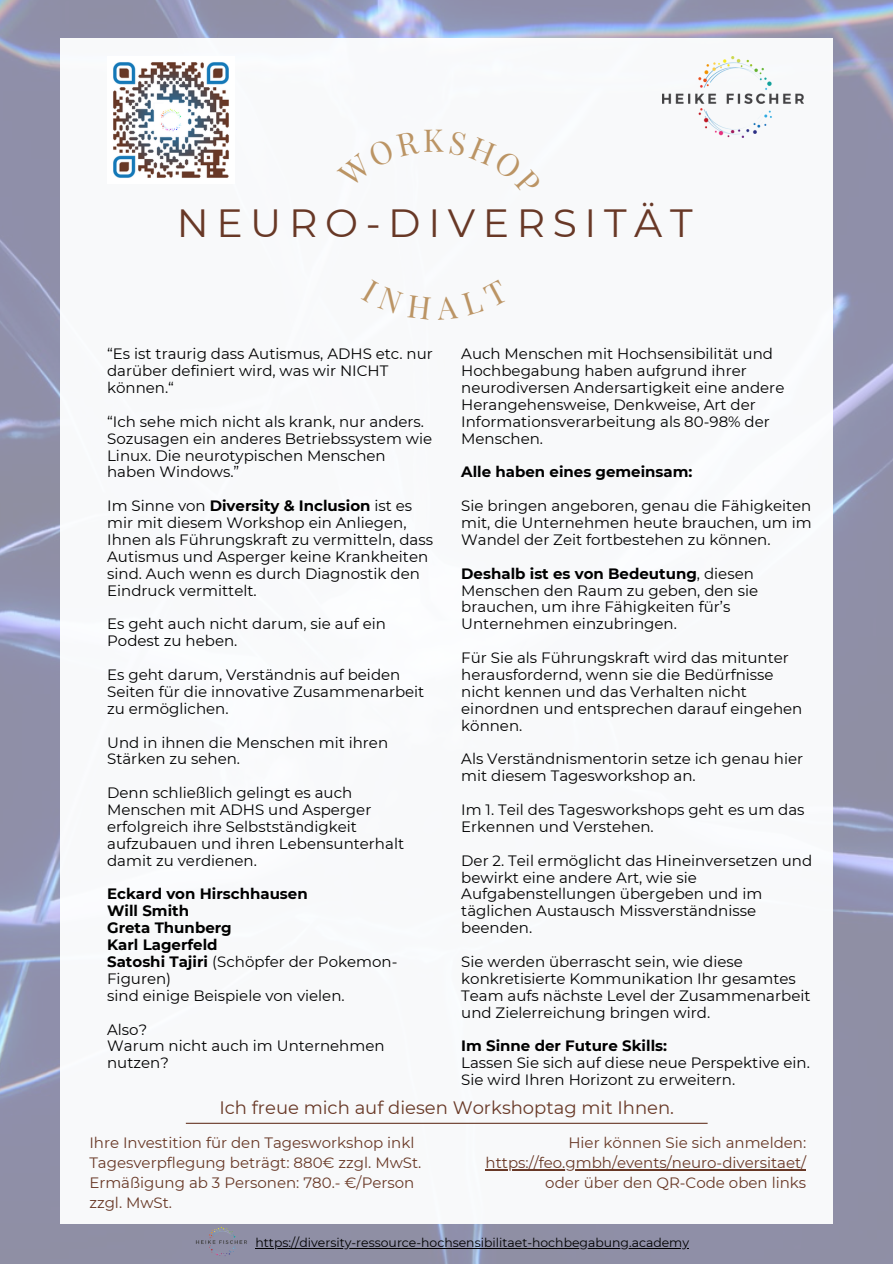
<style>
.page{position:relative;width:893px;height:1264px;background:#fff}
.page>*{position:absolute;margin:0;border:0;box-sizing:border-box;transform-origin:0 0}
.t1{font:39.3px "Montserrat";letter-spacing:.195em;color:#683826}
.t2{font:18px "Montserrat";color:#683826}
.t3{font:15px/16.8px "Montserrat";color:#000}
.t4{font:15px/20.2px "Montserrat";color:#683826}
.t5{font:700 15px/16.8px "Montserrat";color:#000}
.t6{font:12.45px "Montserrat";color:#000}
.s1{font-weight:700}
.s2{font-weight:400}
</style>
<div class="page">
<img style="left:0;top:0;width:892px;height:1263px">
<img style="left:188px;top:1223px;width:67px;height:40px">
<hr style="left:255px;top:1247px;width:434px;height:1px;background:#000">
<div style="left:61px;top:38px;width:771px;height:1185px;background:#feffff"></div>
<img style="left:662px;top:56px;width:141px;height:81px">
<hr style="left:186px;top:1122px;width:521px;height:1px;background:#683826">
<hr style="left:485px;top:1169px;width:321px;height:1px;background:#683826">
<img style="left:113px;top:62px;width:116px;height:116px">
<h2 class="t1" style="left:177px;top:198px;width:517px">NEURO-DIVERSITÄT</h2>
<p class="t3" style="left:461px;top:345px;width:324px">Auch Menschen mit Hochsensibilität und Hochbegabung haben aufgrund ihrer neurodiversen Andersartigkeit eine andere Herangehensweise, Denkweise, Art der Informationsverarbeitung als 80-98% der Menschen.</p>
<p class="t5" style="left:461px;top:463px;width:233px">Alle haben eines gemeinsam:</p>
<p class="t3" style="left:461px;top:497px;width:352px;text-align:justify">Sie bringen angeboren, genau die Fähigkeiten mit, die Unternehmen heute brauchen, um im Wandel der Zeit fortbestehen zu können.</p>
<p class="t3" style="left:461px;top:565px;width:298px"><span class="s1">Deshalb ist es von Bedeutung</span>, diesen Menschen den Raum zu geben, den sie brauchen, um ihre Fähigkeiten für’s Unternehmen einzubringen.</p>
<p class="t3" style="left:461px;top:649px;width:342px">Für Sie als Führungskraft wird das mitunter herausfordernd, wenn sie die Bedürfnisse nicht kennen und das Verhalten nicht einordnen und entsprechen darauf eingehen können.</p>
<p class="t3" style="left:461px;top:750px;width:343px">Als Verständnismentorin setze ich genau hier mit diesem Tagesworkshop an.</p>
<p class="t3" style="left:461px;top:801px;width:345px">Im 1. Teil des Tagesworkshops geht es um das<br>Erkennen und Verstehen.</p>
<p class="t3" style="left:461px;top:852px;width:352px">Der 2. Teil ermöglicht das Hineinversetzen und bewirkt eine andere Art, wie sie Aufgabenstellungen übergeben und im täglichen Austausch Missverständnisse beenden.</p>
<p class="t3" style="left:461px;top:953px;width:351px">Sie werden überrascht sein, wie diese konkretisierte Kommunikation Ihr gesamtes Team aufs nächste Level der Zusammenarbeit und Zielerreichung bringen wird.</p>
<p class="t5" style="left:461px;top:1037px;width:207px">Im Sinne der Future Skills:</p>
<p class="t3" style="left:461px;top:1054px;width:350px">Lassen Sie sich auf diese neue Perspektive ein.<br>Sie wird Ihren Horizont zu erweitern.</p>
<p class="t2" style="left:219px;top:1096px;width:456px">Ich freue mich auf diesen Workshoptag mit Ihnen.</p>
<p class="t4" style="left:89px;top:1132px;width:333px">Ihre Investition für den Tagesworkshop inkl Tagesverpflegung beträgt: 880€ zzgl. MwSt.<br>Ermäßigung ab 3 Personen: 780.- €/Person zzgl. MwSt.</p>
<p class="t4" style="left:485px;top:1132px;width:322px;text-align:right">Hier können Sie sich anmelden: https://feo.gmbh/events/neuro-diversitaet/ oder über den QR-Code oben links</p>
<h5 class="t3" style="left:107px;top:345px;width:327px">“Es ist traurig dass Autismus, ADHS etc. nur darüber definiert wird, was wir NICHT können.“</h5>
<h5 class="t3" style="left:107px;top:413px;width:326px">“Ich sehe mich nicht als krank, nur anders.<br>Sozusagen ein anderes Betriebssystem wie Linux. Die neurotypischen Menschen haben Windows.”</h5>
<h5 class="t3" style="left:107px;top:497px;width:327px">Im Sinne von <span class="s1">Diversity &amp; Inclusion</span> ist es mir mit diesem Workshop ein Anliegen, Ihnen als Führungskraft zu vermitteln, dass Autismus und Asperger keine Krankheiten sind. Auch wenn es durch Diagnostik den Eindruck vermittelt.</h5>
<h5 class="t3" style="left:107px;top:615px;width:280px">Es geht auch nicht darum, sie auf ein<br>Podest zu heben.</h5>
<h5 class="t3" style="left:107px;top:666px;width:319px">Es geht darum, Verständnis auf beiden<br>Seiten für die innovative Zusammenarbeit zu ermöglichen.</h5>
<h5 class="t3" style="left:107px;top:733px;width:282px">Und in ihnen die Menschen mit ihren<br>Stärken zu sehen.</h5>
<p class="t3" style="left:107px;top:784px;width:298px">Denn schließlich gelingt es auch<br>Menschen mit ADHS und Asperger erfolgreich ihre Selbstständigkeit aufzubauen und ihren Lebensunterhalt damit zu verdienen.</p>
<h3 class="t5" style="left:107px;top:885px;width:292px">Eckard von Hirschhausen<br>Will Smith<br>Greta Thunberg<br>Karl Lagerfeld<br>Satoshi Tajiri <span class="s2">(Schöpfer der Pokemon-<br>Figuren)<br>sind einige Beispiele von vielen.</span></h3>
<h5 class="t3" style="left:107px;top:1020px;width:42px">Also?</h5>
<h5 class="t3" style="left:107px;top:1037px;width:279px">Warum nicht auch im Unternehmen nutzen?</h5>
<p class="t6" style="left:255px;top:1234px;width:435px">https://diversity-ressource-hochsensibilitaet-hochbegabung.academy</p>
</div>
